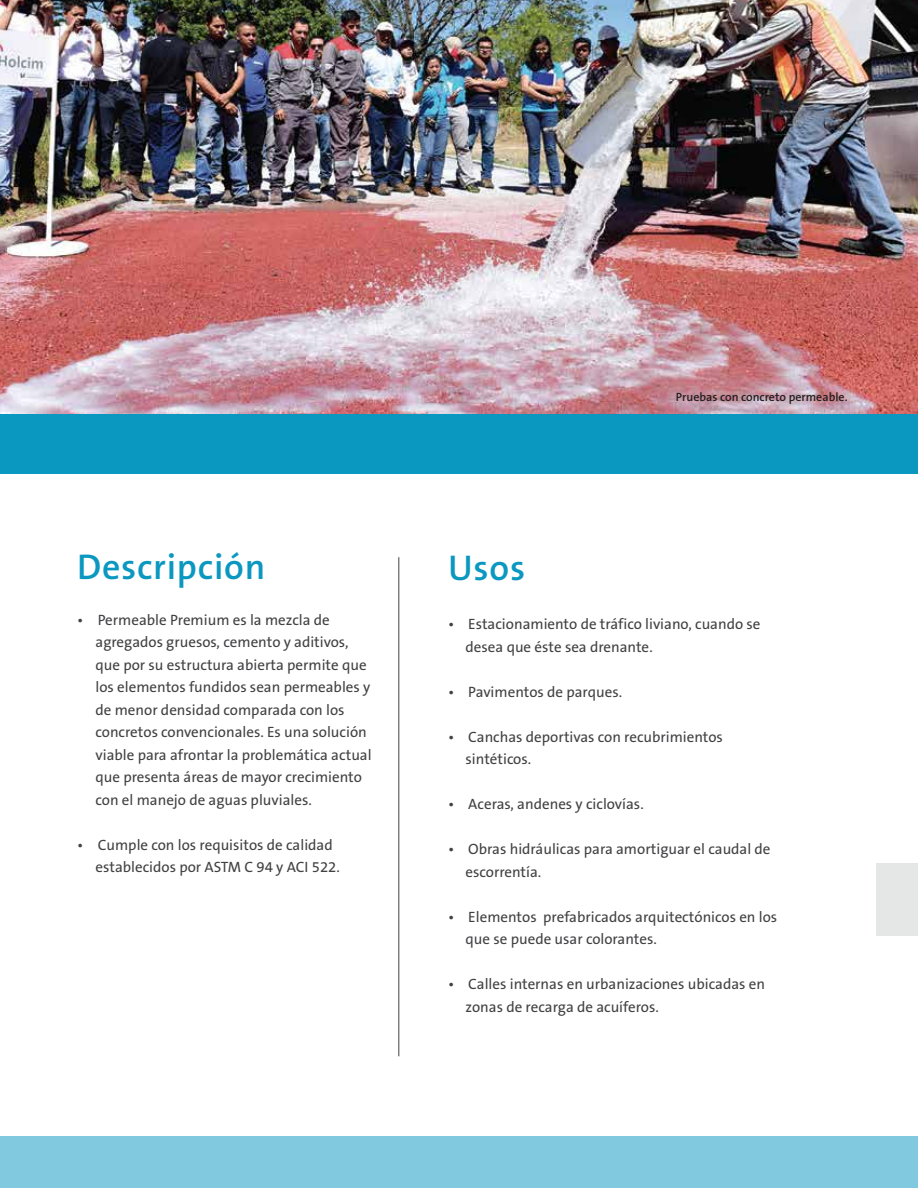
<style>
.page{position:relative;width:918px;height:1188px;background:#fff}
.page>*{position:absolute;margin:0;border:0;box-sizing:border-box;transform-origin:0 0}
.t1{font:600 36px "The Sans B6";letter-spacing:.02em;color:#0b98c0}
.t2{font:15px/22.5px "The Sans B5 Plain";color:#414042}
.t3{font:600 12px "The Sans B6";color:#231f20}
</style>
<div class="page">
<div style="left:0;top:1137px;width:918px;height:51px;background:#80c9de"></div>
<div style="left:877px;top:863px;width:41px;height:72px;background:#e5e6e6"></div>
<img style="left:0;top:0;width:918px;height:414px">
<div style="left:0;top:414px;width:918px;height:60px;background:#0b98c0"></div>
<h1 class="t1" style="left:77px;top:547px;width:190px">Descripción</h1>
<p class="t2" style="left:96px;top:609px;width:278px;text-indent:-18px">• Permeable Premium es la mezcla de agregados gruesos, cemento y aditivos, que por su estructura abierta permite que los elementos fundidos sean permeables y de menor densidad comparada con los concretos convencionales. Es una solución viable para afrontar la problemática actual que presenta áreas de mayor crecimiento con el manejo de aguas pluviales.</p>
<p class="t2" style="left:96px;top:834px;width:246px;text-indent:-18px">• Cumple con los requisitos de calidad establecidos por ASTM C 94 y ACI 522.</p>
<p class="t3" style="left:676px;top:391px;width:173px">Pruebas con concreto permeable.</p>
<h1 class="t1" style="left:448px;top:548px;width:78px">Usos</h1>
<p class="t2" style="left:466px;top:613px;width:296px;text-indent:-17px">• Estacionamiento de tráfico liviano, cuando se desea que éste sea drenante.</p>
<p class="t2" style="left:448px;top:681px;width:175px">• Pavimentos de parques.</p>
<p class="t2" style="left:466px;top:726px;width:259px;text-indent:-17px">• Canchas deportivas con recubrimientos sintéticos.</p>
<p class="t2" style="left:448px;top:793px;width:197px">• Aceras, andenes y ciclovías.</p>
<p class="t2" style="left:466px;top:838px;width:307px;text-indent:-17px">• Obras hidráulicas para amortiguar el caudal de escorrentía.</p>
<p class="t2" style="left:466px;top:906px;width:313px;text-indent:-17px">• Elementos prefabricados arquitectónicos en los que se puede usar colorantes.</p>
<p class="t2" style="left:466px;top:973px;width:301px;text-indent:-17px">• Calles internas en urbanizaciones ubicadas en zonas de recarga de acuíferos.</p>
</div>
